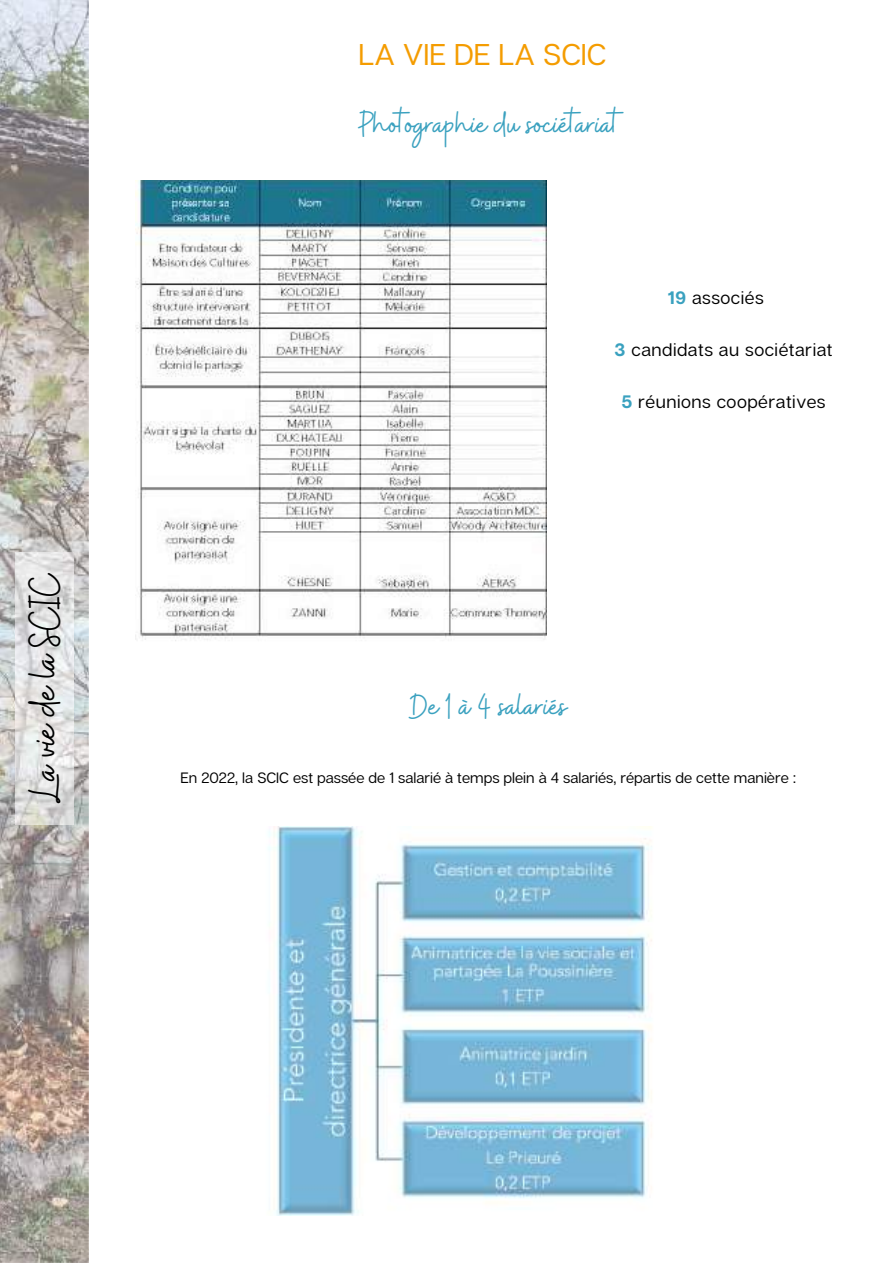
<style>
.page{position:relative;width:893px;height:1264px;background:#fff}
.page>*{position:absolute;margin:0;border:0;box-sizing:border-box;transform-origin:0 0}
.t1{font:45px "Buffalo";color:#000}
.t2{font:36px "Buffalo";color:#3aa1bf}
.t3{font:30px "Articulat CF";color:#f49c00}
.t4{font:18px "Articulat CF";letter-spacing:.03em;color:#000}
.t5{font:15px "Articulat CF";color:#000}
.s1{font-weight:700;color:#3aa1bf}
</style>
<div class="page">
<img style="left:0;top:0;width:89px;height:1262px">
<img style="left:15px;top:552px;width:59px;height:272px">
<img style="left:136px;top:180px;width:410px;height:461px">
<img style="left:268px;top:826px;width:384px;height:389px">
<h1 class="t1" style="left:15px;top:801px;width:231px;rotate:-90deg">La vie de la SCIC</h1>
<h3 class="t3" style="left:358px;top:36px;width:249px">LA VIE DE LA SCIC</h3>
<h2 class="t2" style="left:358px;top:101px;width:262px">Photographie du sociétariat</h2>
<p class="t4" style="left:667px;top:286px;width:97px"><span class="s1">19</span> associés</p>
<p class="t4" style="left:614px;top:338px;width:219px"><span class="s1">3</span> candidats au sociétariat</p>
<p class="t4" style="left:621px;top:390px;width:206px"><span class="s1">5</span> réunions coopératives</p>
<h2 class="t2" style="left:410px;top:683px;width:158px">De 1 à 4 salariés</h2>
<p class="t5" style="left:180px;top:768px;width:617px">En 2022, la SCIC est passée de 1 salarié à temps plein à 4 salariés, répartis de cette manière :</p>
</div>
